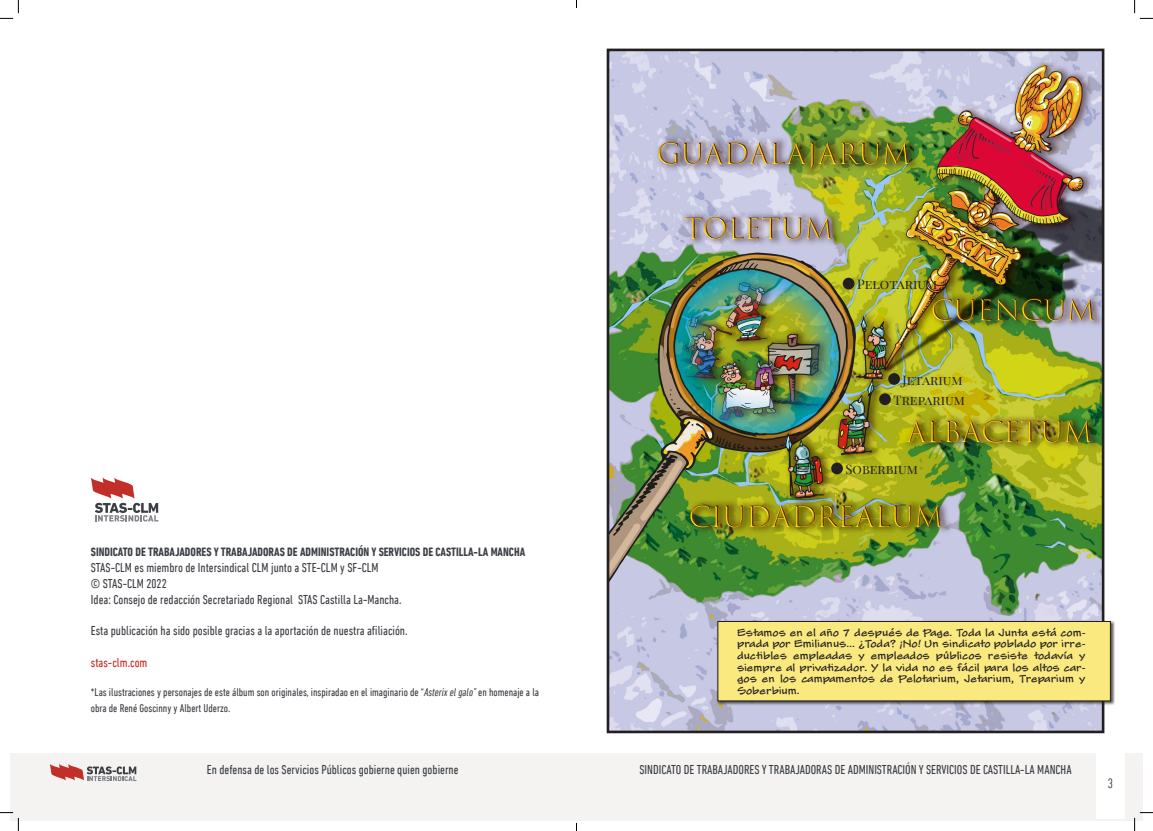
<style>
.page{position:relative;width:1153px;height:831px;background:#fff}
.page>*{position:absolute;margin:0;border:0;box-sizing:border-box;transform-origin:0 0}
.t1{font:300 condensed 14px "DIN Next LT Pro";color:#231f20}
.t2{font:condensed 13.12px "DIN Next LT Pro";color:#3c3f44}
.t3{font:13.12px "Playfair Display SC";color:#231f20}
.t4{font:condensed 13.12px "DIN Next LT Pro";color:#c22f29}
.t5{font:700 condensed 12.25px "DIN Next LT Pro";color:#3c3f44}
.t6{font:condensed 11.38px/15.8px "DIN Next LT Pro";color:#3c3f44}
.t7{font:9.62px/11.5px "Scooter";color:#231f20;text-align:justify}
.s1{font-style:italic}
</style>
<div class="page">
<div style="left:11px;top:753px;width:1131px;height:67px;background:#f4f3f2"></div>
<svg style="left:50px;top:764px;width:86px;height:17px"></svg>
<div style="left:1096px;top:743px;width:29px;height:75px;background:#fff"></div>
<img style="left:611px;top:53px;width:489px;height:676px">
<div style="left:607px;top:49px;width:497px;height:684px;border:3px solid #231f20"></div>
<div style="left:716px;top:620px;width:399px;height:85px;background:#231f20;opacity:.75"></div>
<div style="left:717px;top:621px;width:394px;height:80px;background:#fae97f;border:1px solid #231f20"></div>
<div style="left:888px;top:373px;width:12px;height:12px;background:#231f20;border-radius:50%"></div>
<div style="left:831px;top:462px;width:12px;height:12px;background:#231f20;border-radius:50%"></div>
<div style="left:843px;top:278px;width:11px;height:11px;background:#231f20;border-radius:50%"></div>
<div style="left:879px;top:393px;width:12px;height:12px;background:#231f20;border-radius:50%"></div>
<svg style="left:91px;top:477px;width:67px;height:44px"></svg>
<svg style="left:0;top:0;width:19px;height:19px"></svg>
<svg style="left:0;top:812px;width:19px;height:18px"></svg>
<svg style="left:1134px;top:0;width:19px;height:19px"></svg>
<svg style="left:1134px;top:812px;width:19px;height:18px"></svg>
<p class="t3" style="left:857px;top:276px;width:82px">Pelotarium</p>
<p class="t3" style="left:903px;top:372px;width:61px">Jetarium</p>
<p class="t3" style="left:893px;top:392px;width:73px">Treparium</p>
<p class="t3" style="left:845px;top:461px;width:74px">Soberbium</p>
<p class="t5" style="left:91px;top:545px;width:436px">SINDICATO DE TRABAJADORES Y TRABAJADORAS DE ADMINISTRACIÓN Y SERVICIOS DE CASTILLA-LA MANCHA</p>
<p class="t2" style="left:91px;top:560px;width:289px">STAS-CLM es miembro de Intersindical CLM junto a STE-CLM y SF-CLM</p>
<p class="t2" style="left:91px;top:576px;width:77px">© STAS-CLM 2022</p>
<p class="t2" style="left:91px;top:591px;width:312px">Idea: Consejo de redacción Secretariado Regional STAS Castilla La-Mancha.</p>
<p class="t2" style="left:91px;top:623px;width:318px">Esta publicación ha sido posible gracias a la aportación de nuestra afiliación.</p>
<p class="t4" style="left:91px;top:654px;width:58px">stas-clm.com</p>
<p class="t6" style="left:91px;top:684px;width:450px">*Las ilustraciones y personajes de este álbum son originales, inspiradao en el imaginario de “<span class="s1">Asterix el galo”</span> en homenaje a la obra de René Goscinny y Albert Uderzo.</p>
<p class="t7" style="left:737px;top:626px;width:350px">Estamos en el año 7 después de Page. Toda la Junta está com&shy;prada por Emilianus… ¿Toda? ¡No! Un sindicato poblado por irre&shy;ductibles empleadas y empleados públicos resiste todavía y siempre al privatizador. Y la vida no es fácil para los altos car&shy;gos en los campamentos de Pelotarium, Jetarium, Treparium y Soberbium.</p>
<p class="t2" style="left:207px;top:761px;width:253px">En defensa de los Servicios Públicos gobierne quien gobierne</p>
<p class="t2" style="left:639px;top:761px;width:434px">SINDICATO DE TRABAJADORES Y TRABAJADORAS DE ADMINISTRACIÓN Y SERVICIOS DE CASTILLA-LA MANCHA</p>
<p class="t1" style="left:1108px;top:775px;width:7px">3</p>
</div>
